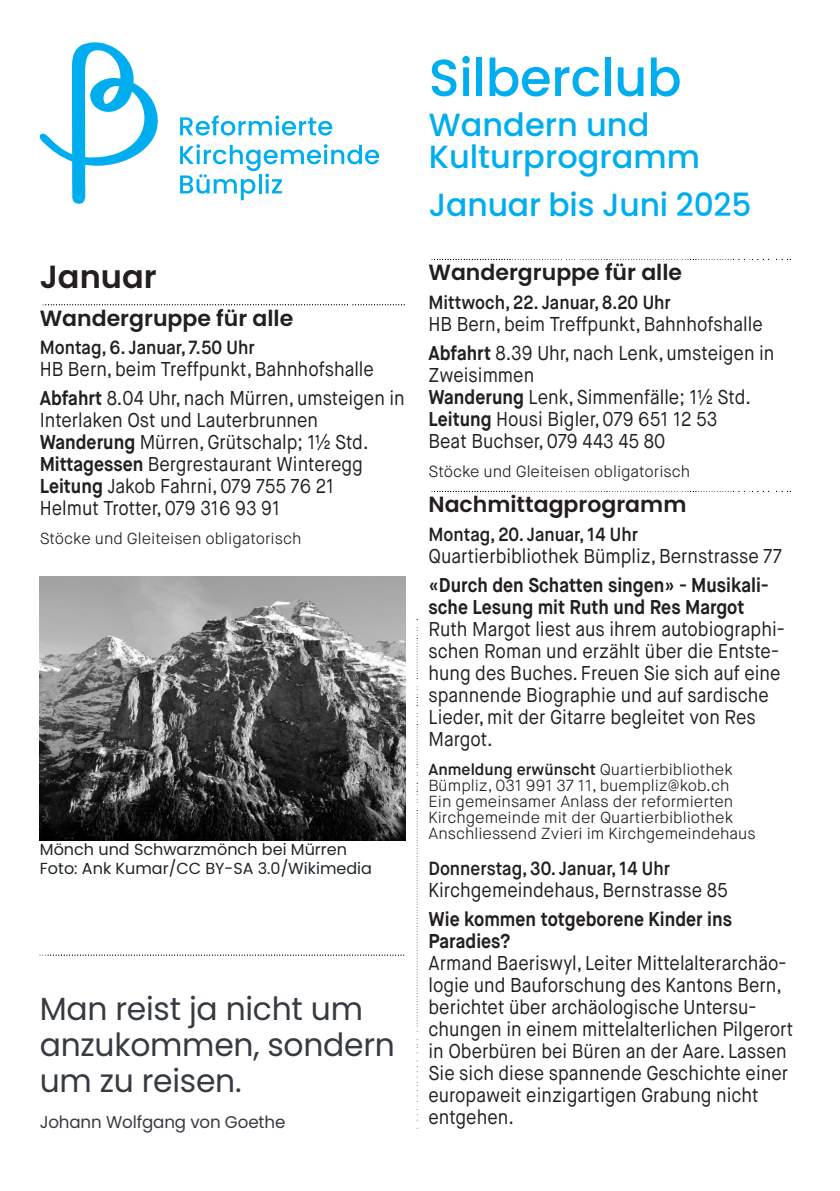
<style>
.page{position:relative;width:840px;height:1191px;background:#fff}
.page>*{position:absolute;margin:0;border:0;box-sizing:border-box;transform-origin:0 0}
.t1{font:500 52px "Poppins";letter-spacing:-.005em;color:#00aeef}
.t2{font:32px/36px "Poppins";letter-spacing:-.01em;color:#363a41}
.t3{font:500 32px/32px "Poppins";color:#00aeef}
.t4{font:600 32px "Poppins";color:#231f20}
.t5{font:600 22px "Poppins";color:#231f20}
.t6{font:20px/22px "Maison Neue";color:#231f20;scale:.9 1}
.t7{font:700 20px/22px "Maison Neue";color:#231f20;scale:.9 1}
.t8{font:600 19px "Maison Neue";color:#231f20;scale:.92 1}
.t9{font:17px "Poppins";letter-spacing:-.01em;color:#363a41}
.t10{font:300 16px/16px "Maison Neue";color:#231f20}
.t11{font:16px/19.2px "Poppins";color:#1f2529}
.s1{font-weight:700}
.s2{font-weight:600}
</style>
<div class="page">
<svg style="left:431px;top:259px;width:360px;height:1px"></svg>
<svg style="left:431px;top:491px;width:360px;height:1px"></svg>
<svg style="left:43px;top:304px;width:362px;height:1px"></svg>
<svg style="left:416px;top:619px;width:1px;height:502px"></svg>
<img style="left:40px;top:576px;width:365px;height:264px">
<svg style="left:40px;top:42px;width:118px;height:162px"></svg>
<svg style="left:180px;top:115px;width:152px;height:21px"></svg>
<svg style="left:180px;top:144px;width:199px;height:56px"></svg>
<svg style="left:40px;top:954px;width:364px;height:1px"></svg>
<h2 class="t4" style="left:40px;top:254px;width:118px">Januar</h2>
<p class="t5" style="left:40px;top:303px;width:255px">Wandergruppe für alle</p>
<p class="t8" style="left:40px;top:339px;width:235px">Montag, 6. Januar, 7.50 Uhr</p>
<p class="t6" style="left:40px;top:356px;width:407px;line-height:29.2px">HB Bern, beim Treffpunkt, Bahnhofshalle<br><span class="s1">Abfahrt</span> 8.04 Uhr, nach Mürren, umsteigen in</p>
<p class="t6" style="left:40px;top:411px;width:366px">Interlaken Ost und Lauterbrunnen <span class="s1">Wanderung</span> Mürren, Grütschalp; 1½ Std.<br><span class="s1">Mittagessen</span> Bergrestaurant Winteregg <span class="s1">Leitung</span> Jakob Fahrni, 079 755 76 21<br>Helmut Trotter, 079 316 93 91</p>
<p class="t10" style="left:40px;top:531px;width:263px">Stöcke und Gleiteisen obligatorisch</p>
<p class="t11" style="left:40px;top:839px;width:333px">Mönch und Schwarzmönch bei Mürren<br>Foto: Ank Kumar/CC BY-SA 3.0/Wikimedia</p>
<h2 class="t2" style="left:40px;top:990px;width:356px">Man reist ja nicht um anzukommen, sondern um zu reisen.</h2>
<p class="t9" style="left:40px;top:1110px;width:247px">Johann Wolfgang von Goethe</p>
<h1 class="t1" style="left:428px;top:41px;width:254px">Silberclub</h1>
<h2 class="t3" style="left:428px;top:109px;width:273px">Wandern und<br>Kulturprogramm</h2>
<h2 class="t3" style="left:428px;top:189px;width:324px">Januar bis Juni 2025</h2>
<p class="t5" style="left:428px;top:257px;width:255px">Wandergruppe für alle</p>
<p class="t8" style="left:428px;top:294px;width:265px">Mittwoch, 22. Januar, 8.20 Uhr</p>
<p class="t6" style="left:428px;top:310px;width:385px;line-height:29.2px">HB Bern, beim Treffpunkt, Bahnhofshalle<br><span class="s1">Abfahrt</span> 8.39 Uhr, nach Lenk, umsteigen in</p>
<p class="t6" style="left:428px;top:365px;width:359px">Zweisimmen<br><span class="s1">Wanderung</span> Lenk, Simmenfälle; 1½ Std.<br><span class="s1">Leitung</span> Housi Bigler, 079 651 12 53<br>Beat Buchser, 079 443 45 80</p>
<p class="t10" style="left:428px;top:464px;width:263px">Stöcke und Gleiteisen obligatorisch</p>
<p class="t5" style="left:428px;top:489px;width:259px">Nachmittagprogramm</p>
<p class="t8" style="left:428px;top:526px;width:229px">Montag, 20. Januar, 14 Uhr</p>
<p class="t6" style="left:428px;top:546px;width:394px">Quartierbibliothek Bümpliz, Bernstrasse 77</p>
<p class="t7" style="left:428px;top:575px;width:379px">«Durch den Schatten singen» - Musikali&shy;sche Lesung mit Ruth und Res Margot</p>
<p class="t6" style="left:428px;top:619px;width:397px">Ruth Margot liest aus ihrem autobiographi&shy;schen Roman und erzählt über die Entste&shy;hung des Buches. Freuen Sie sich auf eine spannende Biographie und auf sardische Lieder, mit der Gitarre begleitet von Res Margot.</p>
<p class="t10" style="left:428px;top:762px;width:328px"><span class="s2">Anmeldung erwünscht</span> Quartierbibliothek Bümpliz, 031 991 37 11, buempliz@kob.ch Ein gemeinsamer Anlass der reformierten Kirchgemeinde mit der Quartierbibliothek Anschliessend Zvieri im Kirchgemeindehaus</p>
<p class="t8" style="left:428px;top:860px;width:264px">Donnerstag, 30. Januar, 14 Uhr</p>
<p class="t6" style="left:428px;top:880px;width:334px">Kirchgemeindehaus, Bernstrasse 85</p>
<p class="t7" style="left:428px;top:909px;width:338px">Wie kommen totgeborene Kinder ins<br>Paradies?</p>
<p class="t6" style="left:428px;top:953px;width:406px">Armand Baeriswyl, Leiter Mittelalterarchäo&shy;logie und Bauforschung des Kantons Bern, berichtet über archäologische Untersu&shy;chungen in einem mittelalterlichen Pilgerort in Oberbüren bei Büren an der Aare. Lassen Sie sich diese spannende Geschichte einer europaweit einzigartigen Grabung nicht entgehen.</p>
</div>
